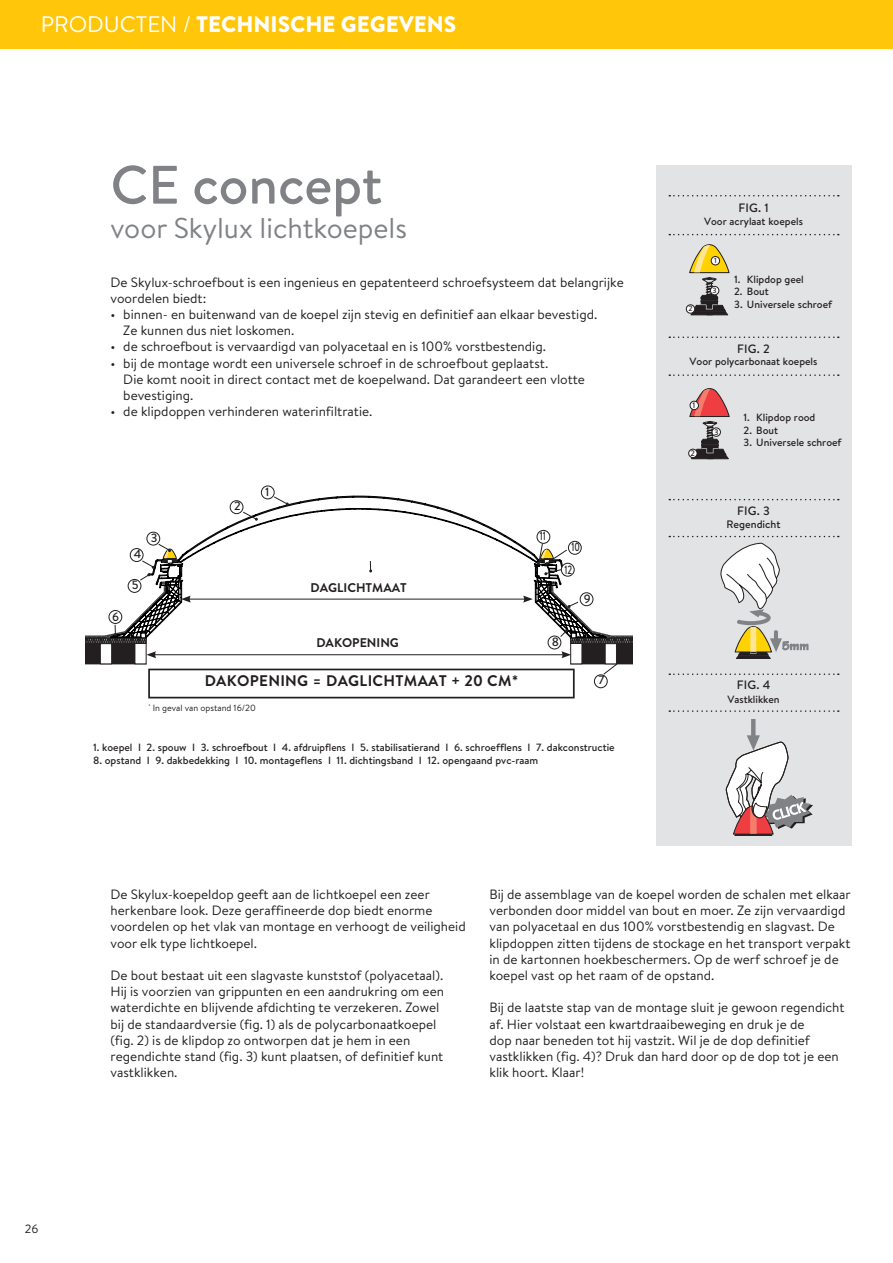
<style>
.page{position:relative;width:893px;height:1263px;background:#fff}
.page>*{position:absolute;margin:0;border:0;box-sizing:border-box;transform-origin:0 0}
.t1{font:500 54px "Brandon Text";color:#808285}
.t2{font:28.65px "Brandon Text";color:#808285}
.t3{font:900 22.5px "Brandon Text";color:#fff}
.t4{font:700 15.45px "Brandon Text";letter-spacing:.02em;color:#231f20}
.t5{font:13.5px/16.2px "Brandon Text";color:#231f20}
.t6{font:700 12.6px "Brandon Text";color:#231f20}
.t7{font:500 12.15px "Brandon Text";letter-spacing:.02em;color:#231f20}
.t8{font:500 12px "Brandon Text";color:#231f20}
.t9{font:500 12px/22.4px "Brandon Text";color:#231f20;scale:.71 1}
.t10{font:12px "Brandon Text";color:#231f20}
.t11{font:500 10.8px "Brandon Text";color:#231f20}
.t12{font:500 10.5px "Brandon Text";color:#231f20}
.t13{font:9px "Brandon Text";color:#231f20}
.t14{font:500 8.1px "Brandon Text";color:#231f20}
.t15{font:500 7.5px "Brandon Text";color:#231f20}
.s1{font-weight:400}
</style>
<div class="page">
<div style="left:656px;top:166px;width:195px;height:680px;background:#e2e3e4"></div>
<div style="left:0;top:0;width:893px;height:49px;background:#ffc60a"></div>
<svg style="left:720px;top:543px;width:88px;height:116px"></svg>
<svg style="left:726px;top:720px;width:87px;height:116px"></svg>
<svg style="left:689px;top:388px;width:40px;height:71px"></svg>
<div style="left:712px;top:428px;width:8px;height:8px;background:#fff;border-radius:50%"></div>
<div style="left:712px;top:427px;width:9px;height:10px;border:1px solid #231f20;border-radius:50%"></div>
<div style="left:690px;top:401px;width:8px;height:9px;background:#fff;border-radius:50%"></div>
<div style="left:690px;top:401px;width:9px;height:9px;border:1px solid #231f20;border-radius:50%"></div>
<div style="left:689px;top:449px;width:8px;height:9px;background:#fff;border-radius:50%"></div>
<div style="left:688px;top:449px;width:9px;height:9px;border:1px solid #231f20;border-radius:50%"></div>
<svg style="left:689px;top:244px;width:40px;height:71px"></svg>
<div style="left:710px;top:286px;width:9px;height:9px;background:#fff;border-radius:50%"></div>
<div style="left:710px;top:286px;width:9px;height:9px;border:1px solid #231f20;border-radius:50%"></div>
<div style="left:711px;top:256px;width:9px;height:9px;background:#fff;border-radius:50%"></div>
<div style="left:711px;top:256px;width:9px;height:9px;border:1px solid #231f20;border-radius:50%"></div>
<div style="left:686px;top:305px;width:9px;height:8px;background:#fff;border-radius:50%"></div>
<div style="left:686px;top:304px;width:9px;height:10px;border:1px solid #231f20;border-radius:50%"></div>
<div style="left:148px;top:669px;width:427px;height:29px;border:2px solid #231f20"></div>
<div style="left:261px;top:485px;width:14px;height:14px;border:1px solid #231f20;border-radius:50%"></div>
<div style="left:594px;top:674px;width:14px;height:14px;border:1px solid #231f20;border-radius:50%"></div>
<svg style="left:669px;top:234px;width:170px;height:1px"></svg>
<svg style="left:669px;top:195px;width:170px;height:1px"></svg>
<svg style="left:669px;top:374px;width:170px;height:2px"></svg>
<svg style="left:669px;top:336px;width:170px;height:2px"></svg>
<svg style="left:669px;top:536px;width:170px;height:1px"></svg>
<svg style="left:669px;top:710px;width:170px;height:2px"></svg>
<svg style="left:669px;top:499px;width:170px;height:1px"></svg>
<svg style="left:669px;top:673px;width:170px;height:2px"></svg>
<svg style="left:85px;top:496px;width:548px;height:179px"></svg>
<h3 class="t3" style="left:41px;top:8px;width:417px"><span class="s1">PRODUCTEN /</span> TECHNISCHE GEGEVENS</h3>
<h1 class="t1" style="left:111px;top:148px;width:273px">CE concept</h1>
<h2 class="t2" style="left:111px;top:208px;width:298px">voor Skylux lichtkoepels</h2>
<p class="t5" style="left:111px;top:273px;width:515px">De Skylux-schroefbout is een ingenieus en gepatenteerd schroefsysteem dat belangrijke voordelen biedt:</p>
<p class="t5" style="left:123px;top:306px;width:476px;text-indent:-13px">• binnen- en buitenwand van de koepel zijn stevig en definitief aan elkaar bevestigd.<br>Ze kunnen dus niet loskomen.</p>
<p class="t5" style="left:111px;top:338px;width:437px">• de schroefbout is vervaardigd van polyacetaal en is 100% vorstbestendig.</p>
<p class="t5" style="left:123px;top:354px;width:463px;text-indent:-13px">• bij de montage wordt een universele schroef in de schroefbout geplaatst.<br>Die komt nooit in direct contact met de koepelwand. Dat garandeert een vlotte bevestiging.</p>
<p class="t5" style="left:111px;top:403px;width:263px">• de klipdoppen verhinderen waterinfiltratie.</p>
<p class="t8" style="left:112px;top:608px;width:8px">6</p>
<p class="t8" style="left:134px;top:546px;width:9px">4</p>
<p class="t8" style="left:132px;top:577px;width:8px">5</p>
<p class="t8" style="left:151px;top:529px;width:8px">3</p>
<p class="t8" style="left:234px;top:498px;width:8px">2</p>
<p class="t8" style="left:265px;top:483px;width:6px">1</p>
<p class="t6" style="left:311px;top:579px;width:98px">DAGLICHTMAAT</p>
<p class="t6" style="left:316px;top:634px;width:84px">DAKOPENING</p>
<p class="t4" style="left:205px;top:670px;width:315px">DAKOPENING = DAGLICHTMAAT + 20 CM*</p>
<p class="t13" style="left:149px;top:702px;width:109px"><sup>*</sup> In geval van opstand 16/20</p>
<p class="t9" style="left:540px;top:524px;width:10px">11</p>
<p class="t9" style="left:564px;top:536px;width:23px;text-indent:7px">10<br>12</p>
<p class="t8" style="left:584px;top:590px;width:8px">9</p>
<p class="t8" style="left:552px;top:633px;width:9px">8</p>
<p class="t8" style="left:598px;top:672px;width:8px">7</p>
<p class="t12" style="left:93px;top:740px;width:523px">1. koepel I 2. spouw I 3. schroefbout I 4. afdruipflens I 5. stabilisatierand I 6. schroefflens I 7. dakconstructie</p>
<p class="t12" style="left:93px;top:753px;width:447px">8. opstand I 9. dakbedekking I 10. montageflens I 11. dichtingsband I 12. opengaand pvc-raam</p>
<p class="t7" style="left:738px;top:200px;width:32px">FIG. 1</p>
<p class="t12" style="left:704px;top:214px;width:100px">Voor acrylaat koepels</p>
<p class="t15" style="left:688px;top:304px;width:6px">2</p>
<p class="t15" style="left:714px;top:255px;width:4px">1</p>
<p class="t15" style="left:712px;top:285px;width:6px">3</p>
<p class="t12" style="left:734px;top:272px;width:71px">1. Klipdop geel</p>
<p class="t12" style="left:734px;top:284px;width:36px">2. Bout</p>
<p class="t12" style="left:734px;top:297px;width:100px">3. Universele schroef</p>
<p class="t7" style="left:737px;top:340px;width:34px">FIG. 2</p>
<p class="t12" style="left:690px;top:355px;width:129px">Voor polycarbonaat koepels</p>
<p class="t14" style="left:692px;top:399px;width:4px">1</p>
<p class="t14" style="left:690px;top:448px;width:6px">2</p>
<p class="t14" style="left:714px;top:426px;width:6px">3</p>
<p class="t12" style="left:744px;top:410px;width:73px">1. Klipdop rood</p>
<p class="t12" style="left:744px;top:423px;width:36px">2. Bout</p>
<p class="t12" style="left:744px;top:435px;width:100px">3. Universele schroef</p>
<p class="t7" style="left:737px;top:502px;width:34px">FIG. 3</p>
<p class="t11" style="left:726px;top:517px;width:56px">Regendicht</p>
<p class="t7" style="left:737px;top:676px;width:35px">FIG. 4</p>
<p class="t12" style="left:727px;top:692px;width:54px">Vastklikken</p>
<p class="t10" style="left:25px;top:1221px;width:15px">26</p>
<p class="t5" style="left:111px;top:886px;width:357px">De Skylux-koepeldop geeft aan de lichtkoepel een zeer herkenbare look. Deze geraffineerde dop biedt enorme voordelen op het vlak van montage en verhoogt de veiligheid voor elk type lichtkoepel.</p>
<p class="t5" style="left:111px;top:967px;width:335px">De bout bestaat uit een slagvaste kunststof (polyacetaal).<br>Hij is voorzien van grippunten en een aandrukring om een waterdichte en blijvende afdichting te verzekeren. Zowel bij de standaardversie (fig. 1) als de polycarbonaatkoepel (fig. 2) is de klipdop zo ontworpen dat je hem in een regendichte stand (fig. 3) kunt plaatsen, of definitief kunt vastklikken.</p>
<p class="t5" style="left:489px;top:886px;width:363px">Bij de assemblage van de koepel worden de schalen met elkaar verbonden door middel van bout en moer. Ze zijn vervaardigd van polyacetaal en dus 100% vorstbestendig en slagvast. De klipdoppen zitten tijdens de stockage en het transport verpakt in de kartonnen hoekbeschermers. Op de werf schroef je de koepel vast op het raam of de opstand.</p>
<p class="t5" style="left:489px;top:999px;width:357px">Bij de laatste stap van de montage sluit je gewoon regendicht af. Hier volstaat een kwartdraaibeweging en druk je de<br>dop naar beneden tot hij vastzit. Wil je de dop definitief vastklikken (fig. 4)? Druk dan hard door op de dop tot je een klik hoort. Klaar!</p>
</div>
